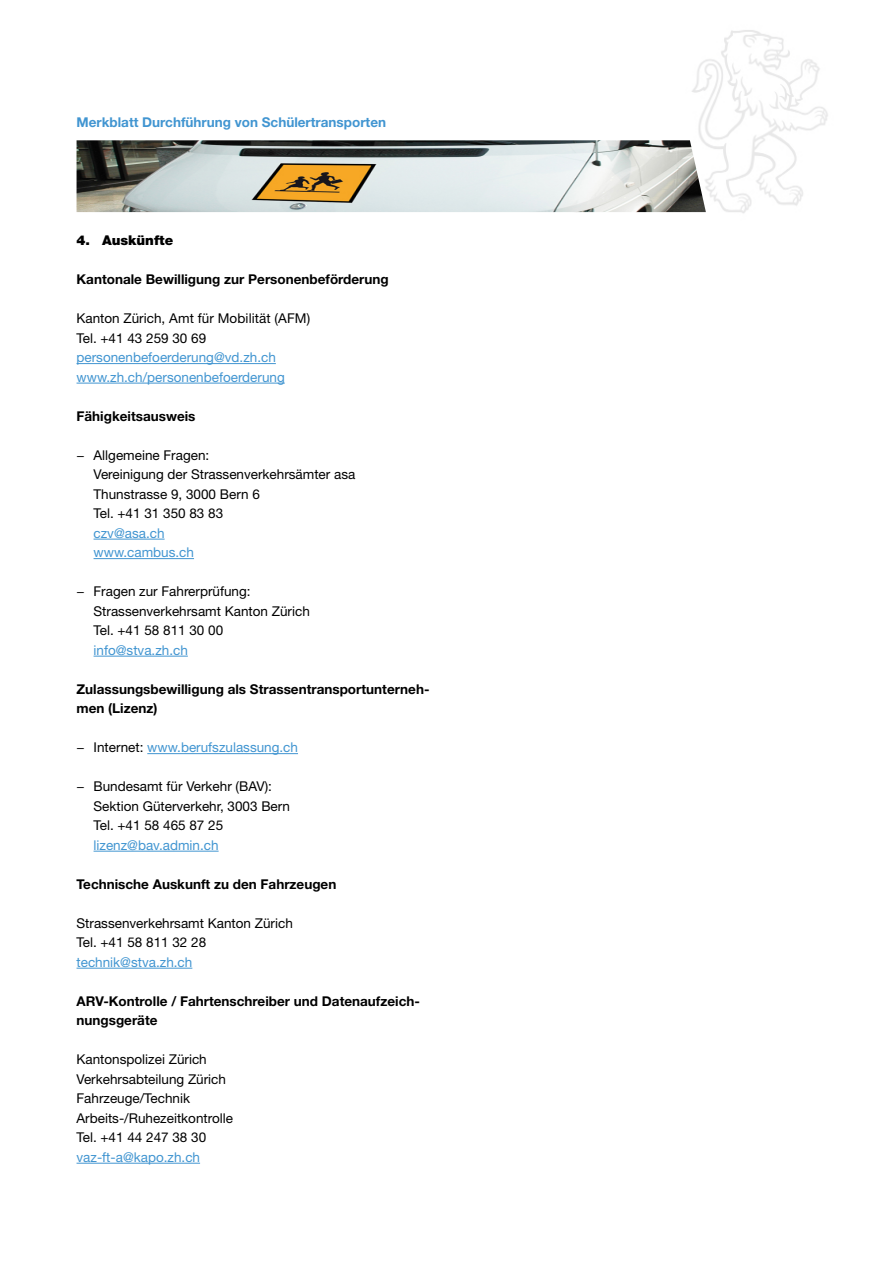
<style>
.page{position:relative;width:893px;height:1263px;background:#fff}
.page>*{position:absolute;margin:0;border:0;box-sizing:border-box;transform-origin:0 0}
.t1{font:13.5px/19.5px "Helvetica Neue LT Pro";color:#000}
.t2{font:700 13.5px/19.5px "Helvetica Neue LT Pro";color:#000}
.t3{font:13.5px/19.5px "Helvetica Neue LT Pro";color:#4195d1}
.t4{font:700 13.5px "Helvetica Neue LT Pro";color:#4195d1}
.t5{font:900 13.5px "Helvetica Neue LT Pro";color:#000}
.s1{color:#000}
</style>
<div class="page">
<img style="left:673px;top:30px;width:155px;height:183px">
<img style="left:77px;top:140px;width:629px;height:72px">
<hr style="left:77px;top:363px;width:199px;height:1px;background:#4195d1">
<hr style="left:77px;top:383px;width:208px;height:1px;background:#4195d1">
<hr style="left:94px;top:539px;width:71px;height:1px;background:#4195d1">
<hr style="left:94px;top:558px;width:100px;height:1px;background:#4195d1">
<hr style="left:94px;top:656px;width:94px;height:1px;background:#4195d1">
<hr style="left:147px;top:753px;width:151px;height:1px;background:#4195d1">
<hr style="left:94px;top:851px;width:125px;height:1px;background:#4195d1">
<hr style="left:77px;top:968px;width:115px;height:1px;background:#4195d1">
<hr style="left:77px;top:1163px;width:123px;height:1px;background:#4195d1">
<p class="t4" style="left:77px;top:113px;width:311px">Merkblatt Durchführung von Schülertransporten</p>
<p class="t5" style="left:77px;top:232px;width:98px">4. Auskünfte</p>
<p class="t2" style="left:77px;top:269px;width:314px">Kantonale Bewilligung zur Personenbeförderung</p>
<p class="t1" style="left:77px;top:308px;width:235px">Kanton Zürich, Amt für Mobilität (AFM)<br>Tel. +41 43 259 30 69</p>
<p class="t3" style="left:77px;top:347px;width:210px">personenbefoerderung@vd.zh.ch www.zh.ch/personenbefoerderung</p>
<p class="t2" style="left:77px;top:406px;width:120px">Fähigkeitsausweis</p>
<p class="t1" style="left:94px;top:445px;width:263px;text-indent:-17px">− Allgemeine Fragen:<br>Vereinigung der Strassenverkehrsämter asa<br>Thunstrasse 9, 3000 Bern 6<br>Tel. +41 31 350 83 83</p>
<p class="t3" style="left:94px;top:523px;width:102px">czv@asa.ch www.cambus.ch</p>
<p class="t1" style="left:94px;top:581px;width:218px;text-indent:-17px">− Fragen zur Fahrerprüfung:<br>Strassenverkehrsamt Kanton Zürich<br>Tel. +41 58 811 30 00</p>
<p class="t3" style="left:94px;top:640px;width:96px">info@stva.zh.ch</p>
<p class="t2" style="left:77px;top:679px;width:354px">Zulassungsbewilligung als Strassentransportunterneh&shy;men (Lizenz)</p>
<p class="t3" style="left:77px;top:737px;width:223px"><span class="s1">− Internet:</span> www.berufszulassung.ch</p>
<p class="t1" style="left:94px;top:776px;width:198px;text-indent:-17px">− Bundesamt für Verkehr (BAV):<br>Sektion Güterverkehr, 3003 Bern<br>Tel. +41 58 465 87 25</p>
<p class="t3" style="left:94px;top:835px;width:127px">lizenz@bav.admin.ch</p>
<p class="t2" style="left:77px;top:874px;width:261px">Technische Auskunft zu den Fahrzeugen</p>
<p class="t1" style="left:77px;top:913px;width:218px">Strassenverkehrsamt Kanton Zürich<br>Tel. +41 58 811 32 28</p>
<p class="t3" style="left:77px;top:952px;width:117px">technik@stva.zh.ch</p>
<p class="t2" style="left:77px;top:991px;width:345px">ARV-Kontrolle / Fahrtenschreiber und Datenaufzeich&shy;nungsgeräte</p>
<p class="t1" style="left:77px;top:1049px;width:158px">Kantonspolizei Zürich<br>Verkehrsabteilung Zürich<br>Fahrzeuge/Technik<br>Arbeits-/Ruhezeitkontrolle<br>Tel. +41 44 247 38 30</p>
<p class="t3" style="left:77px;top:1147px;width:125px">vaz-ft-a@kapo.zh.ch</p>
</div>
